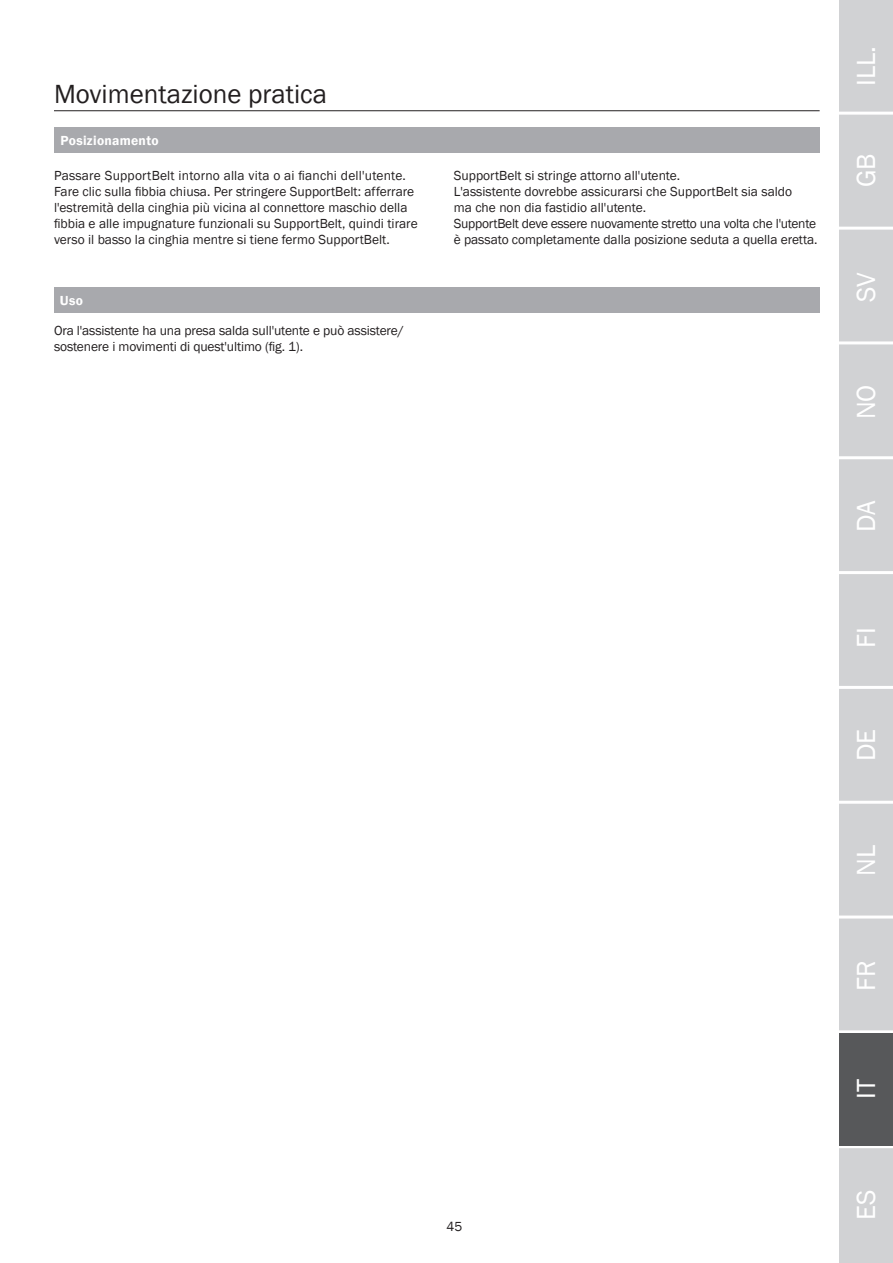
<style>
.page{position:relative;width:893px;height:1263px;background:#fff}
.page>*{position:absolute;margin:0;border:0;box-sizing:border-box;transform-origin:0 0}
.t1{font:27px "Franklin Gothic";color:#fff}
.Header_-_Overskrif{font:27px "Franklin Gothic";color:#231f20}
.Brødtekst{font:13.5px/16.2px "Franklin Gothic";color:#231f20}
.Brødtekst-2{font:13.5px/16.2px "Franklin Gothic";letter-spacing:-.02em;color:#231f20}
.Skema_overskrifter_o{font:600 13.5px "Franklin Gothic";letter-spacing:.02em;color:#fff}
</style>
<div class="page">
<div style="left:839px;top:0;width:54px;height:1263px;background:#d1d2d4"></div>
<hr style="left:839px;top:112px;width:54px;height:3px;background:#fff">
<hr style="left:839px;top:227px;width:54px;height:3px;background:#fff">
<hr style="left:839px;top:341px;width:54px;height:3px;background:#fff">
<hr style="left:839px;top:456px;width:54px;height:3px;background:#fff">
<hr style="left:839px;top:571px;width:54px;height:3px;background:#fff">
<hr style="left:839px;top:686px;width:54px;height:3px;background:#fff">
<hr style="left:839px;top:801px;width:54px;height:3px;background:#fff">
<hr style="left:839px;top:915px;width:54px;height:3px;background:#fff">
<hr style="left:839px;top:1030px;width:54px;height:3px;background:#fff">
<hr style="left:839px;top:1145px;width:54px;height:3px;background:#fff">
<hr style="left:54px;top:110px;width:766px;height:1px;background:#231f20">
<div style="left:839px;top:1033px;width:54px;height:112px;background:#57585a"></div>
<div style="left:55px;top:128px;width:765px;height:25px;background:#a8a9ad"></div>
<div style="left:54px;top:287px;width:766px;height:26px;background:#a8a9ad"></div>
<p class="Header_-_Overskrif" style="left:54px;top:78px;width:275px">Movimentazione pratica</p>
<p class="Skema_overskrifter_o" style="left:60px;top:132px;width:100px">Posizionamento</p>
<p class="Brødtekst" style="left:54px;top:167px;width:365px">Passare SupportBelt intorno alla vita o ai fianchi dell'utente.<br>Fare clic sulla fibbia chiusa. Per stringere SupportBelt: afferrare l'estremità della cinghia più vicina al connettore maschio della fibbia e alle impugnature funzionali su SupportBelt, quindi tirare verso il basso la cinghia mentre si tiene fermo SupportBelt.</p>
<p class="Brødtekst" style="left:454px;top:167px;width:228px">SupportBelt si stringe attorno all'utente.</p>
<p class="Brødtekst" style="left:454px;top:183px;width:340px">L'assistente dovrebbe assicurarsi che SupportBelt sia saldo ma che non dia fastidio all'utente.</p>
<p class="Brødtekst-2" style="left:454px;top:216px;width:365px">SupportBelt deve essere nuovamente stretto una volta che l'utente è passato completamente dalla posizione seduta a quella eretta.</p>
<p class="Skema_overskrifter_o" style="left:60px;top:292px;width:25px">Uso</p>
<p class="Brødtekst" style="left:54px;top:323px;width:351px">Ora l'assistente ha una presa salda sull'utente e può assistere/ sostenere i movimenti di quest'ultimo (fig. 1).</p>
<h1 class="t1" style="left:849px;top:86px;width:41px;rotate:-90deg">ILL.</h1>
<h1 class="t1" style="left:849px;top:187px;width:35px;rotate:-90deg">GB</h1>
<h1 class="t1" style="left:849px;top:302px;width:31px;rotate:-90deg">SV</h1>
<h1 class="t1" style="left:849px;top:419px;width:36px;rotate:-90deg">NO</h1>
<h1 class="t1" style="left:849px;top:532px;width:33px;rotate:-90deg">DA</h1>
<p class="Brødtekst" style="left:446px;top:1219px;width:17px">45</p>
<h1 class="t1" style="left:849px;top:648px;width:22px;rotate:-90deg">FI</h1>
<h1 class="t1" style="left:849px;top:761px;width:34px;rotate:-90deg">DE</h1>
<h1 class="t1" style="left:849px;top:876px;width:32px;rotate:-90deg">NL</h1>
<h1 class="t1" style="left:849px;top:991px;width:32px;rotate:-90deg">FR</h1>
<h1 class="t1" style="left:849px;top:1099px;width:21px;rotate:-90deg">IT</h1>
<h1 class="t1" style="left:849px;top:1220px;width:32px;rotate:-90deg">ES</h1>
</div>
